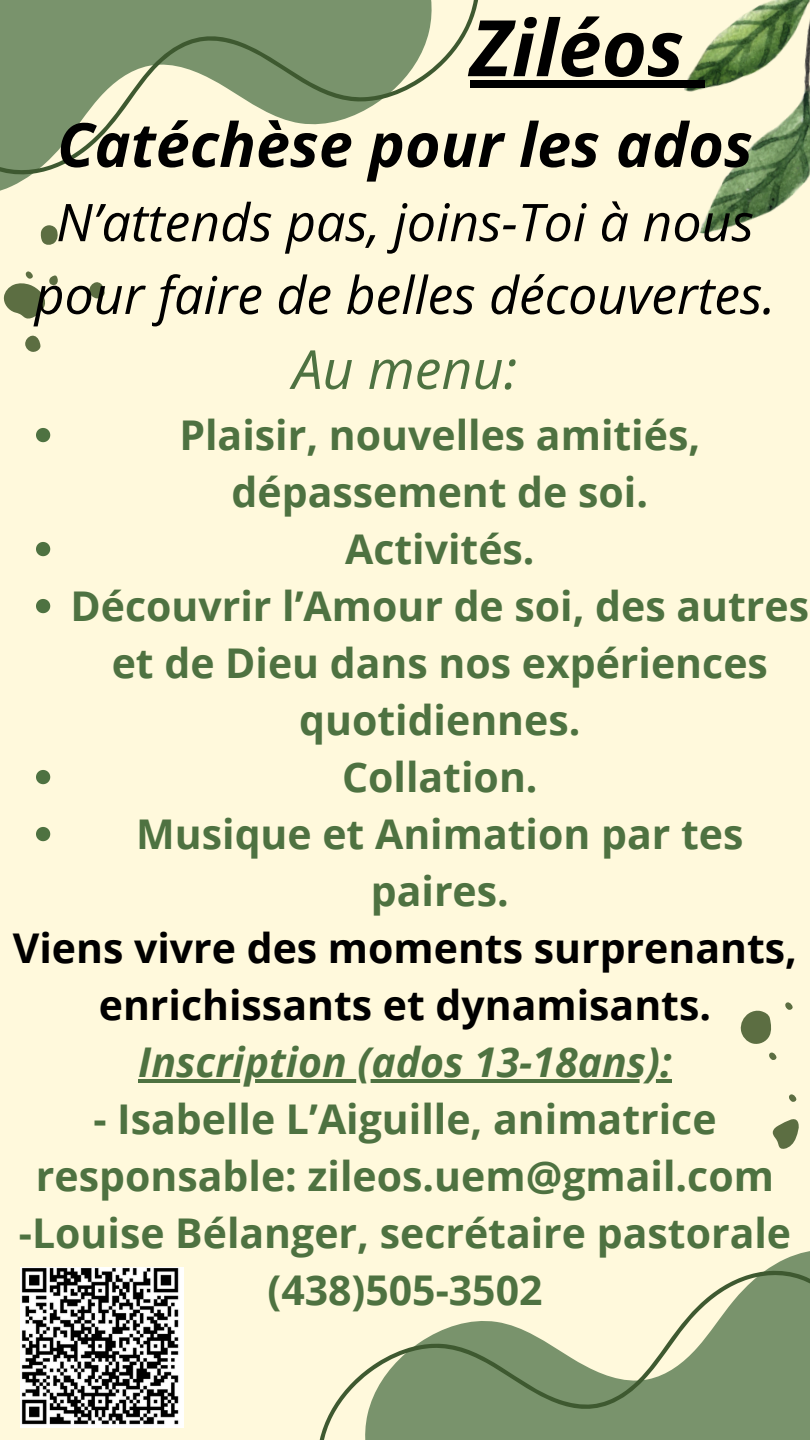
<style>
.page{position:relative;width:810px;height:1440px;background:#fff9dc}
.page>*{position:absolute;margin:0;border:0;box-sizing:border-box;transform-origin:0 0}
.t1{font:italic 700 78px "Open Sans";color:#000}
.t2{font:italic 700 61px "Open Sans";color:#000}
.t3{font:italic 54px "Open Sans";color:#4e7241}
.t4{font:italic 52px/72.8px "Open Sans";color:#000;text-align:center}
.t5{font:700 41px/57px "Open Sans";color:#4e7241;text-align:center}
.t6{font:700 41px/57px "Open Sans";color:#000;text-align:center}
.t7{font:italic 700 41px "Open Sans";color:#4e7241}
</style>
<div class="page">
<svg style="left:766px;top:1251px;width:44px;height:19px"></svg>
<svg style="left:319px;top:1270px;width:491px;height:170px;fill:#79936c"></svg>
<svg style="left:0;top:0;width:480px;height:175px;fill:#79936c"></svg>
<img style="left:671px;top:0;width:139px;height:234px">
<svg style="left:740px;top:1010px;width:31px;height:34px"></svg>
<svg style="left:773px;top:1119px;width:26px;height:30px"></svg>
<svg style="left:789px;top:1094px;width:8px;height:8px"></svg>
<svg style="left:769px;top:1052px;width:8px;height:8px"></svg>
<svg style="left:785px;top:1002px;width:8px;height:8px"></svg>
<svg style="left:41px;top:225px;width:17px;height:20px"></svg>
<svg style="left:25px;top:335px;width:16px;height:17px"></svg>
<svg style="left:89px;top:282px;width:16px;height:17px"></svg>
<svg style="left:3px;top:271px;width:55px;height:48px"></svg>
<img style="left:21px;top:1267px;width:162px;height:160px">
<div style="left:470px;top:81px;width:214px;height:7px;background:#000"></div>
<div style="left:684px;top:81px;width:21px;height:7px;background:#000"></div>
<svg style="left:36px;top:428px;width:14px;height:14px"></svg>
<svg style="left:36px;top:542px;width:14px;height:14px"></svg>
<svg style="left:36px;top:599px;width:14px;height:14px"></svg>
<svg style="left:36px;top:770px;width:14px;height:14px"></svg>
<svg style="left:36px;top:827px;width:14px;height:14px"></svg>
<hr style="left:138px;top:1079px;width:534px;height:4px;background:#4e7241">
<p class="t1" style="left:470px;top:-7px;width:215px">Ziléos</p>
<p class="t2" style="left:57px;top:102px;width:697px">Catéchèse pour les ados</p>
<p class="t4" style="left:35px;top:185px;width:742px">N’attends pas, joins-Toi à nous pour faire de belles découvertes.</p>
<p class="t3" style="left:293px;top:331px;width:226px">Au menu:</p>
<p class="t5" style="left:179px;top:405px;width:522px">Plaisir, nouvelles amitiés, dépassement de soi.</p>
<p class="t5" style="left:345px;top:519px;width:191px">Activités.</p>
<p class="t5" style="left:70px;top:576px;width:740px">Découvrir l’Amour de soi, des autres et de Dieu dans nos expériences quotidiennes.</p>
<h2 class="t5" style="left:342px;top:747px;width:197px">Collation.</h2>
<p class="t5" style="left:136px;top:804px;width:609px">Musique et Animation par tes paires.</p>
<p class="t6" style="left:13px;top:918px;width:786px">Viens vivre des moments surprenants, enrichissants et dynamisants.</p>
<p class="t7" style="left:138px;top:1033px;width:535px">Inscription (ados 13-18ans):</p>
<p class="t5" style="left:19px;top:1089px;width:774px">- Isabelle L’Aiguille, animatrice responsable: zileos.uem@gmail.com -Louise Bélanger, secrétaire pastorale (438)505-3502</p>
</div>
